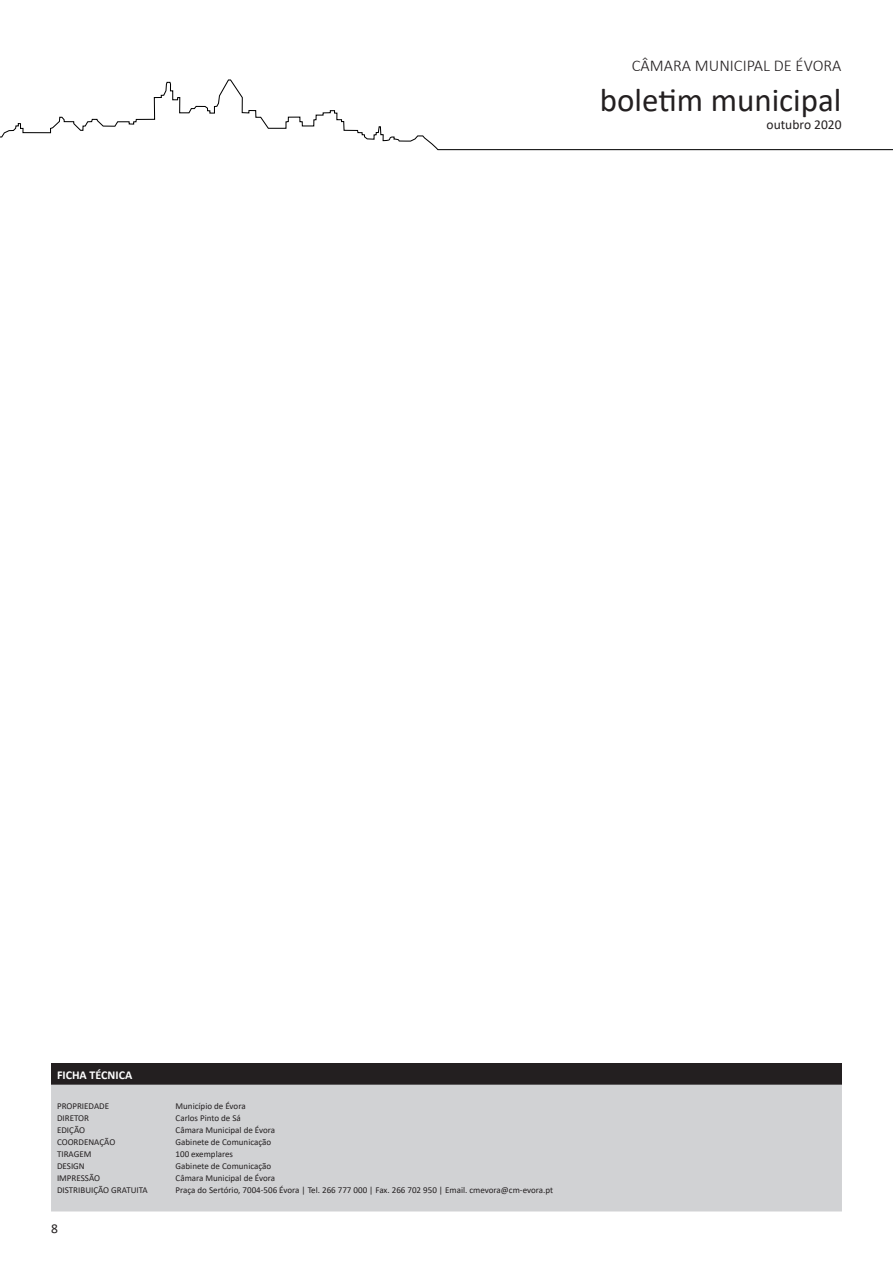
<style>
.page{position:relative;width:893px;height:1263px;background:#fff}
.page>*{position:absolute;margin:0;border:0;box-sizing:border-box;transform-origin:0 0}
.t1{font:33px "Calibri";color:#231f20}
.t2{font:300 16.5px "Calibri";color:#231f20}
.t3{font:13.5px "Calibri";color:#231f20}
.t4{font:700 12px "Calibri";color:#fff}
.t5{font:9px/12px "Calibri";color:#231f20}
</style>
<div class="page">
<svg style="left:0;top:79px;width:893px;height:72px"></svg>
<div style="left:51px;top:1064px;width:791px;height:21px;background:#231f20"></div>
<div style="left:51px;top:1085px;width:791px;height:126px;background:#d1d2d4"></div>
<h2 class="t2" style="left:632px;top:55px;width:211px">CÂMARA MUNICIPAL DE ÉVORA</h2>
<h1 class="t1" style="left:600px;top:77px;width:243px">boletim municipal</h1>
<h3 class="t3" style="left:767px;top:115px;width:76px">outubro 2020</h3>
<h3 class="t4" style="left:57px;top:1066px;width:77px">FICHA TÉCNICA</h3>
<p class="t5" style="left:57px;top:1100px;width:92px">PROPRIEDADE<br>DIRETOR<br>EDIÇÃO<br>COORDENAÇÃO<br>TIRAGEM<br>DESIGN<br>IMPRESSÃO<br>DISTRIBUIÇÃO GRATUITA</p>
<p class="t5" style="left:176px;top:1100px;width:379px">Município de Évora<br>Carlos Pinto de Sá<br>Câmara Municipal de Évora<br>Gabinete de Comunicação<br>100 exemplares<br>Gabinete de Comunicação<br>Câmara Municipal de Évora<br>Praça do Sertório, 7004-506 Évora | Tel. 266 777 000 | Fax. 266 702 950 | Email. cmevora@cm-evora.pt</p>
<h3 class="t3" style="left:51px;top:1219px;width:8px">8</h3>
</div>
